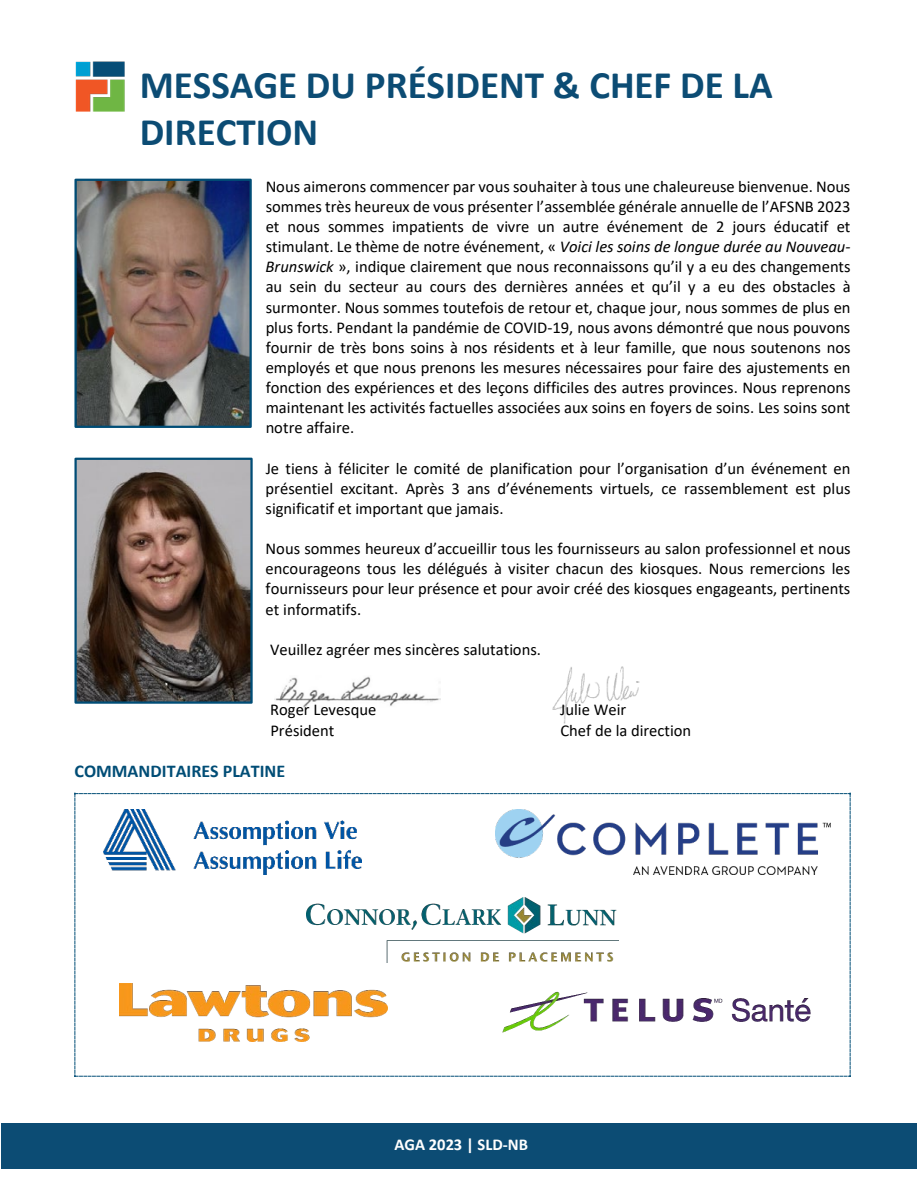
<style>
.page{position:relative;width:918px;height:1188px;background:#fff}
.page>*{position:absolute;margin:0;border:0;box-sizing:border-box;transform-origin:0 0}
.t1{font:700 39px/47.5px "Calibri";color:#0c4c74}
.t2{font:700 18px "Calibri";color:#004d76}
.t3{font:16.5px/20.1px "Calibri";color:#000;text-align:justify}
.t4{font:700 16.5px "Calibri";letter-spacing:.005em;color:#fff}
.s1{font-style:italic}
</style>
<div class="page">
<div style="left:1px;top:1124px;width:916px;height:45px;background:#0c4c74"></div>
<img style="left:274px;top:676px;width:167px;height:32px">
<img style="left:552px;top:666px;width:88px;height:58px">
<svg style="left:75px;top:793px;width:776px;height:284px"></svg>
<img style="left:77px;top:461px;width:173px;height:240px">
<div style="left:74px;top:458px;width:179px;height:246px;border:2px solid #004d76"></div>
<img style="left:75px;top:61px;width:50px;height:51px">
<img style="left:77px;top:182px;width:172px;height:243px">
<div style="left:74px;top:179px;width:178px;height:249px;border:2px solid #004d76"></div>
<img style="left:480px;top:977px;width:353px;height:67px">
<img style="left:120px;top:984px;width:267px;height:58px">
<img style="left:495px;top:810px;width:336px;height:64px">
<img style="left:104px;top:810px;width:258px;height:64px">
<img style="left:306px;top:898px;width:313px;height:64px">
<h1 class="t1" style="left:140px;top:61px;width:635px">MESSAGE DU PRÉSIDENT &amp; CHEF DE LA<br>DIRECTION</h1>
<p class="t3" style="left:266px;top:176px;width:587px">Nous aimerons commencer par vous souhaiter à tous une chaleureuse bienvenue. Nous sommes très heureux de vous présenter l’assemblée générale annuelle de l’AFSNB 2023 et nous sommes impatients de vivre un autre événement de 2 jours éducatif et stimulant. Le thème de notre événement, « <span class="s1">Voici les soins de longue durée au Nouveau-Brunswick</span> », indique clairement que nous reconnaissons qu’il y a eu des changements au sein du secteur au cours des dernières années et qu’il y a eu des obstacles à surmonter. Nous sommes toutefois de retour et, chaque jour, nous sommes de plus en plus forts. Pendant la pandémie de COVID-19, nous avons démontré que nous pouvons fournir de très bons soins à nos résidents et à leur famille, que nous soutenons nos employés et que nous prenons les mesures nécessaires pour faire des ajustements en fonction des expériences et des leçons difficiles des autres provinces. Nous reprenons maintenant les activités factuelles associées aux soins en foyers de soins. Les soins sont notre affaire.</p>
<p class="t3" style="left:266px;top:458px;width:586px">Je tiens à féliciter le comité de planification pour l’organisation d’un événement en présentiel excitant. Après 3 ans d’événements virtuels, ce rassemblement est plus significatif et important que jamais.</p>
<p class="t3" style="left:266px;top:538px;width:587px">Nous sommes heureux d’accueillir tous les fournisseurs au salon professionnel et nous encourageons tous les délégués à visiter chacun des kiosques. Nous remercions les fournisseurs pour leur présence et pour avoir créé des kiosques engageants, pertinents et informatifs.</p>
<p class="t3" style="left:270px;top:639px;width:272px">Veuillez agréer mes sincères salutations.</p>
<p class="t3" style="left:270px;top:699px;width:108px">Roger Levesque</p>
<p class="t3" style="left:560px;top:699px;width:68px">Julie Weir</p>
<p class="t3" style="left:270px;top:720px;width:65px">Président</p>
<p class="t3" style="left:561px;top:720px;width:132px">Chef de la direction</p>
<p class="t2" style="left:75px;top:759px;width:212px">COMMANDITAIRES PLATINE</p>
<p class="t4" style="left:395px;top:1133px;width:135px">AGA 2023 | SLD-NB</p>
</div>
